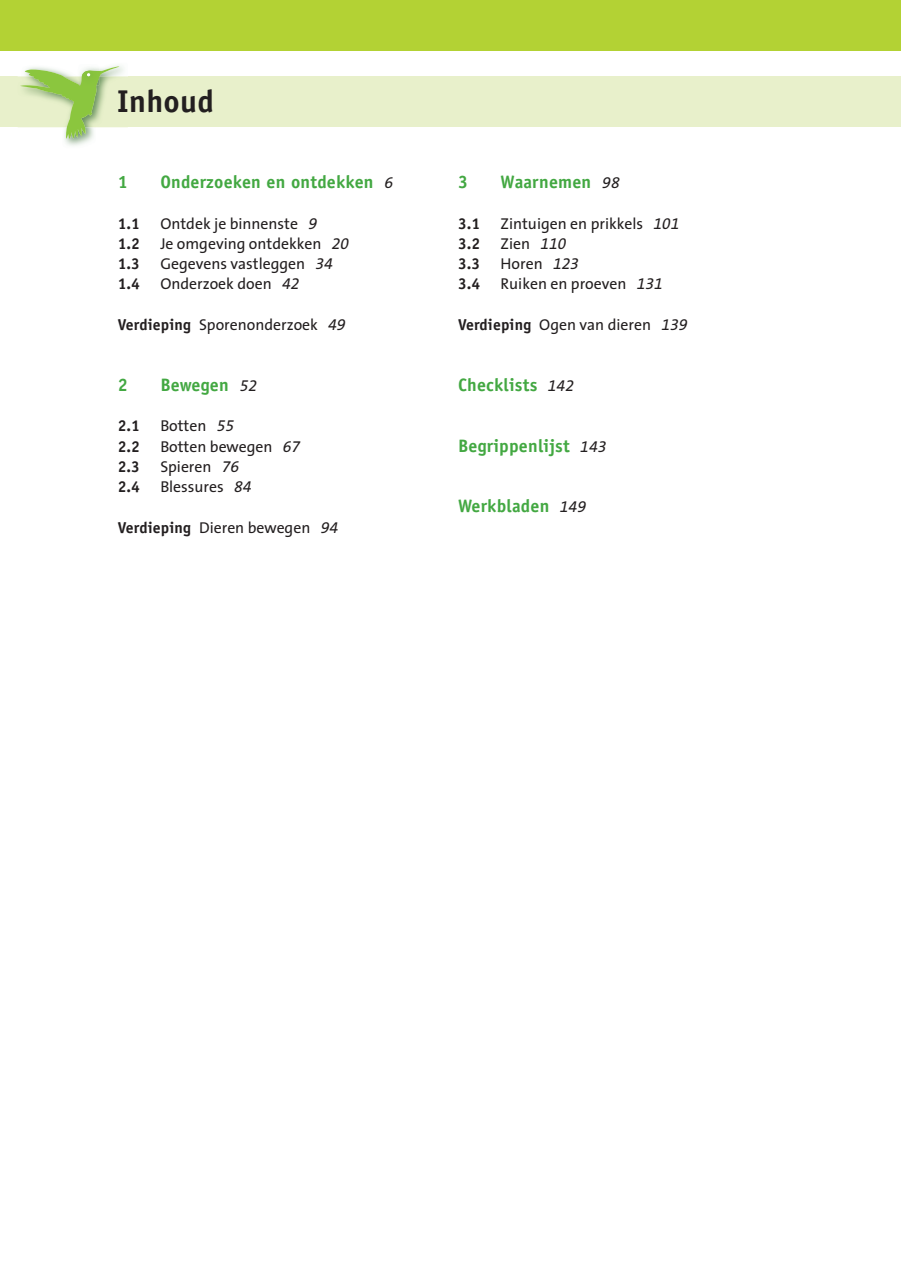
<style>
.page{position:relative;width:901px;height:1286px;background:#fff}
.page>*{position:absolute;margin:0;border:0;box-sizing:border-box;transform-origin:0 0}
.t1{font:700 31.5px "Officina Sans Std";letter-spacing:.01em;color:#231f20}
.t2{font:700 18px "Officina Sans Std";letter-spacing:.01em;color:#43a842}
.t3{font:15.75px "Thesis Sans";color:#231f20}
.t4{font:700 15.75px "Officina Sans Std";color:#231f20}
.s1{font-family:"The Sans Expert";font-weight:400;font-style:italic;font-size:15.75px;color:#231f20}
.s2{font-family:"The Sans Expert";font-style:italic}
.s3{font-family:"Officina Sans Std";font-weight:700}
</style>
<div class="page">
<div style="left:0;top:0;width:901px;height:51px;background:#b3d234"></div>
<div style="left:0;top:77px;width:901px;height:50px;background:#e8f0cb"></div>
<img style="left:18px;top:66px;width:110px;height:80px">
<img style="left:18px;top:77px;width:110px;height:50px">
<svg style="left:20px;top:66px;width:99px;height:73px"></svg>
<p class="t1" style="left:117px;top:89px;width:98px">Inhoud</p>
<p class="t2" style="left:118px;top:175px;width:12px">1</p>
<p class="t2" style="left:160px;top:175px;width:234px">Onderzoeken en ontdekken <span class="s1">6</span></p>
<p class="t4" style="left:118px;top:217px;width:24px">1.1</p>
<p class="t3" style="left:160px;top:217px;width:158px">Ontdek je binnenste <span class="s2">9</span></p>
<p class="t4" style="left:118px;top:237px;width:24px">1.2</p>
<p class="t3" style="left:160px;top:237px;width:190px">Je omgeving ontdekken <span class="s2">20</span></p>
<p class="t4" style="left:118px;top:258px;width:24px">1.3</p>
<p class="t3" style="left:160px;top:257px;width:174px">Gegevens vastleggen <span class="s2">34</span></p>
<p class="t4" style="left:118px;top:278px;width:24px">1.4</p>
<p class="t3" style="left:160px;top:278px;width:141px">Onderzoek doen <span class="s2">42</span></p>
<p class="t3" style="left:118px;top:318px;width:229px"><span class="s3">Verdieping</span> Sporenonderzoek <span class="s2">49</span></p>
<p class="t2" style="left:118px;top:378px;width:12px">2</p>
<p class="t2" style="left:160px;top:378px;width:98px">Bewegen <span class="s1">52</span></p>
<p class="t4" style="left:118px;top:420px;width:24px">2.1</p>
<p class="t3" style="left:160px;top:419px;width:75px">Botten <span class="s2">55</span></p>
<p class="t4" style="left:118px;top:440px;width:24px">2.2</p>
<p class="t3" style="left:160px;top:440px;width:141px">Botten bewegen <span class="s2">67</span></p>
<p class="t4" style="left:118px;top:460px;width:24px">2.3</p>
<p class="t3" style="left:160px;top:460px;width:80px">Spieren <span class="s2">76</span></p>
<p class="t4" style="left:118px;top:480px;width:24px">2.4</p>
<p class="t3" style="left:160px;top:480px;width:93px">Blessures <span class="s2">84</span></p>
<p class="t3" style="left:118px;top:521px;width:222px"><span class="s3">Verdieping</span> Dieren bewegen <span class="s2">94</span></p>
<p class="t2" style="left:458px;top:175px;width:12px">3</p>
<p class="t2" style="left:500px;top:175px;width:121px">Waarnemen <span class="s1">98</span></p>
<p class="t4" style="left:458px;top:217px;width:24px">3.1</p>
<p class="t3" style="left:501px;top:217px;width:180px">Zintuigen en prikkels <span class="s2">101</span></p>
<p class="t4" style="left:458px;top:237px;width:24px">3.2</p>
<p class="t3" style="left:501px;top:237px;width:67px">Zien <span class="s2">110</span></p>
<p class="t4" style="left:458px;top:258px;width:24px">3.3</p>
<p class="t3" style="left:501px;top:257px;width:80px">Horen <span class="s2">123</span></p>
<p class="t4" style="left:458px;top:278px;width:24px">3.4</p>
<p class="t3" style="left:501px;top:278px;width:164px">Ruiken en proeven <span class="s2">131</span></p>
<p class="t3" style="left:458px;top:318px;width:231px"><span class="s3">Verdieping</span> Ogen van dieren <span class="s2">139</span></p>
<p class="t2" style="left:458px;top:378px;width:118px">Checklists <span class="s1">142</span></p>
<p class="t2" style="left:458px;top:438px;width:150px">Begrippenlijst <span class="s1">143</span></p>
<p class="t2" style="left:458px;top:499px;width:130px">Werkbladen <span class="s1">149</span></p>
</div>
